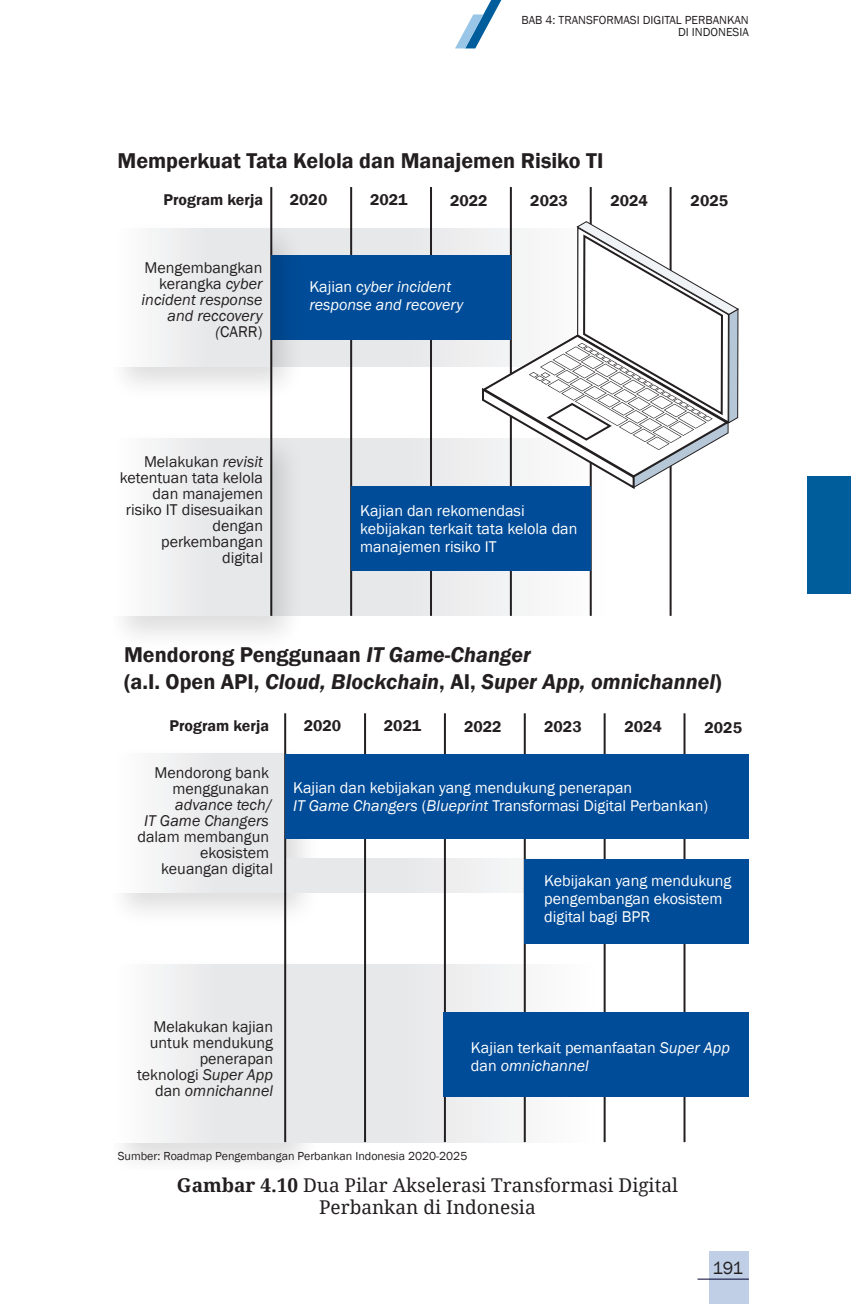
<style>
.page{position:relative;width:851px;height:1304px;background:#fff}
.page>*{position:absolute;margin:0;border:0;box-sizing:border-box;transform-origin:0 0}
.t1{font:italic 600 22px/26.4px "Franklin Gothic";color:#231f20}
.t2{font:600 22px "Franklin Gothic";color:#231f20}
.t3{font:19px/22px "Droid Serif";color:#231f20;text-align:center}
.t4{font:18px "Franklin Gothic";color:#231f20}
.t5{font:16px/18px "Franklin Gothic";color:#fff}
.t6{font:16px/16px "Franklin Gothic";color:#231f20;text-align:right}
.t7{font:600 16px "Franklin Gothic";color:#231f20}
.t8{font:italic 16px/16px "Franklin Gothic";color:#231f20;text-align:right}
.t9{font:italic 16px/18px "Franklin Gothic";color:#fff}
.t10{font:12px/12px "Franklin Gothic";color:#231f20;text-align:right}
.s1{font-style:normal}
.s2{font-style:italic}
.s3{font-weight:700}
</style>
<div class="page">
<div style="left:709px;top:1251px;width:39px;height:53px;background:#c0cfe5"></div>
<svg style="left:455px;top:0;width:47px;height:48px"></svg>
<hr style="left:697px;top:1279px;width:51px;height:1px;background:#00002e">
<div style="left:807px;top:476px;width:43px;height:117px;background:#005d9c"></div>
<svg style="left:313px;top:438px;width:279px;height:178px"></svg>
<div style="left:271px;top:229px;width:340px;height:137px;background:#e7e8e9"></div>
<hr style="left:270px;top:187px;width:2px;height:429px;background:#231f20">
<hr style="left:350px;top:187px;width:2px;height:429px;background:#231f20">
<hr style="left:430px;top:187px;width:2px;height:429px;background:#231f20">
<hr style="left:510px;top:187px;width:2px;height:429px;background:#231f20">
<hr style="left:589px;top:187px;width:2px;height:429px;background:#231f20">
<hr style="left:669px;top:187px;width:2px;height:429px;background:#231f20">
<div style="left:271px;top:255px;width:240px;height:85px;background:#014c98"></div>
<img style="left:123px;top:213px;width:190px;height:198px">
<div style="left:113px;top:229px;width:156px;height:137px;background:linear-gradient(to right,#fbfbfb,#e1e3e4)"></div>
<img style="left:123px;top:422px;width:190px;height:214px">
<div style="left:114px;top:438px;width:155px;height:178px;background:linear-gradient(to right,#fbfbfb,#e1e2e4)"></div>
<img style="left:123px;top:738px;width:207px;height:199px">
<div style="left:113px;top:754px;width:172px;height:138px;background:linear-gradient(to right,#fbfbfb,#e2e3e4)"></div>
<div style="left:113px;top:965px;width:172px;height:177px;background:linear-gradient(to right,#fcfcfc,#e0e1e2)"></div>
<div style="left:351px;top:486px;width:239px;height:85px;background:#014c98"></div>
<svg style="left:271px;top:859px;width:245px;height:33px"></svg>
<div style="left:271px;top:965px;width:328px;height:177px;background:linear-gradient(to right,#e2e3e4,#f8f8f8)"></div>
<hr style="left:284px;top:713px;width:2px;height:429px;background:#231f20">
<hr style="left:364px;top:713px;width:2px;height:429px;background:#231f20">
<hr style="left:444px;top:713px;width:2px;height:429px;background:#231f20">
<hr style="left:523px;top:713px;width:2px;height:429px;background:#231f20">
<hr style="left:603px;top:713px;width:2px;height:429px;background:#231f20">
<hr style="left:683px;top:713px;width:2px;height:429px;background:#231f20">
<div style="left:285px;top:754px;width:463px;height:85px;background:#014c98"></div>
<div style="left:443px;top:1012px;width:305px;height:85px;background:#014c98"></div>
<div style="left:524px;top:859px;width:224px;height:85px;background:#014c98"></div>
<svg style="left:480px;top:221px;width:259px;height:270px"></svg>
<p class="t10" style="left:521px;top:14px;width:229px">BAB 4: TRANSFORMASI DIGITAL PERBANKAN<br>DI INDONESIA</p>
<h1 class="t2" style="left:117px;top:147px;width:487px">Memperkuat Tata Kelola dan Manajemen Risiko TI</h1>
<p class="t7" style="left:163px;top:190px;width:101px">Program kerja</p>
<p class="t7" style="left:290px;top:190px;width:39px">2020</p>
<p class="t7" style="left:370px;top:190px;width:39px">2021</p>
<p class="t7" style="left:450px;top:190px;width:39px">2022</p>
<p class="t7" style="left:530px;top:191px;width:39px">2023</p>
<p class="t7" style="left:610px;top:191px;width:39px">2024</p>
<p class="t7" style="left:690px;top:191px;width:39px">2025</p>
<p class="t8" style="left:142px;top:260px;width:122px"><span class="s1">Mengembangkan kerangka</span> cyber incident response and reccovery (<span class="s1">CARR)</span></p>
<p class="t6" style="left:120px;top:454px;width:145px">Melakukan <span class="s2">revisit </span>ketentuan tata kelola dan manajemen risiko IT disesuaikan dengan perkembangan digital</p>
<p class="t9" style="left:309px;top:277px;width:155px"><span class="s1">Kajian</span> cyber incident response and recovery</p>
<p class="t5" style="left:360px;top:502px;width:219px">Kajian dan rekomendasi kebijakan terkait tata kelola dan manajemen risiko IT</p>
<h1 class="t1" style="left:124px;top:642px;width:599px"><span class="s1">Mendorong Penggunaan</span> IT Game-Changer<br><span class="s1">(a.I. Open API,</span> Cloud, Blockchain<span class="s1">, AI,</span> Super App, omnichannel<span class="s1">)</span></h1>
<p class="t7" style="left:169px;top:716px;width:101px">Program kerja</p>
<p class="t7" style="left:304px;top:716px;width:39px">2020</p>
<p class="t7" style="left:384px;top:716px;width:39px">2021</p>
<p class="t7" style="left:464px;top:717px;width:39px">2022</p>
<p class="t7" style="left:544px;top:717px;width:39px">2023</p>
<p class="t7" style="left:624px;top:717px;width:39px">2024</p>
<p class="t7" style="left:704px;top:717px;width:39px">2025</p>
<p class="t6" style="left:144px;top:765px;width:130px">Mendorong bank menggunakan <span class="s2">advance tech</span>/<br><span class="s2">IT Game Changers</span></p>
<p class="t6" style="left:137px;top:829px;width:137px">dalam membangun ekosistem keuangan digital</p>
<p class="t5" style="left:293px;top:779px;width:416px">Kajian dan kebijakan yang mendukung penerapan<br><span class="s2">IT Game Changers</span> (<span class="s2">Blueprint</span> Transformasi Digital Perbankan)</p>
<p class="t5" style="left:544px;top:872px;width:189px">Kebijakan yang mendukung pengembangan ekosistem digital bagi BPR</p>
<p class="t6" style="left:137px;top:1019px;width:137px">Melakukan kajian untuk mendukung penerapan teknologi <span class="s2">Super App </span>dan <span class="s2">omnichannel</span></p>
<p class="t5" style="left:471px;top:1039px;width:260px">Kajian terkait pemanfaatan <span class="s2">Super App </span>dan <span class="s2">omnichannel</span></p>
<p class="t10" style="left:118px;top:1150px;width:351px">Sumber: Roadmap Pengembangan Perbankan Indonesia 2020-2025</p>
<p class="t3" style="left:177px;top:1174px;width:502px"><span class="s3">Gambar 4.10</span> Dua Pilar Akselerasi Transformasi Digital<br>Perbankan di Indonesia</p>
<p class="t4" style="left:712px;top:1256px;width:32px">191</p>
</div>
